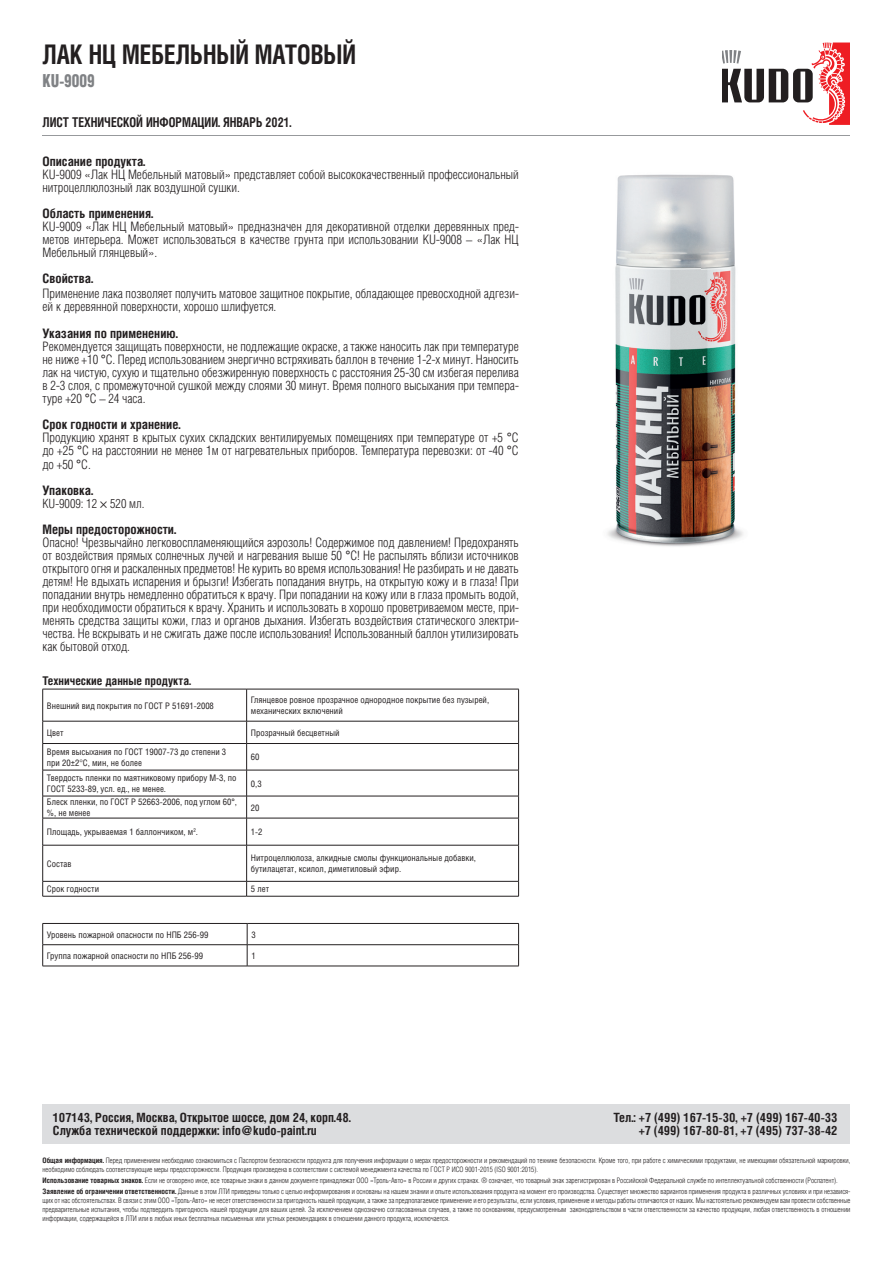
<style>
.page{position:relative;width:893px;height:1263px;background:#fff}
.page>*{position:absolute;margin:0;border:0;box-sizing:border-box;transform-origin:0 0}
.t1{font:700 27px "Helios Cond C";color:#231f20;scale:.9 1}
.t2{font:18px "Helios Cond Black C";color:#808285;scale:.85 1}
.t3{font:700 13.5px "Helios Cond C";color:#231f20;scale:.9 1}
.t4{font:13.05px/13px "Helios Cond Light C";color:#231f20;text-align:justify}
.t5{font:700 13.05px "Helios Cond C";color:#231f20}
.t6{font:700 12.75px/13.5px "Helios Cond C";color:#231f20}
.t7{font:12.75px "Helios Cond Light C";color:#231f20}
.t8{font:700 12px "Helios Cond C";color:#231f20}
.t9{font:9px/10.8px "Helios Cond C";color:#231f20}
.t10{font:7.5px/9px "Helios Cond Light C";color:#231f20}
.s1{font-family:"Helios Cond C"}
.s2{font-family:"Myriad Pro"}
.s3{font-family:"Helios Cond Light C"}
.s4{font-family:"Helios Cond C";font-weight:700}
</style>
<div class="page">
<hr style="left:43px;top:135px;width:807px;height:1px;background:#97999c">
<div style="left:43px;top:1105px;width:807px;height:39px;background:#dcdddf"></div>
<hr style="left:43px;top:923px;width:204px;height:1px;background:#231f20">
<hr style="left:247px;top:923px;width:272px;height:1px;background:#231f20">
<hr style="left:43px;top:944px;width:204px;height:1px;background:#231f20">
<svg style="left:42px;top:924px;width:1px;height:42px"></svg>
<hr style="left:247px;top:944px;width:272px;height:1px;background:#231f20">
<svg style="left:247px;top:924px;width:1px;height:42px"></svg>
<svg style="left:518px;top:924px;width:1px;height:42px"></svg>
<hr style="left:43px;top:966px;width:204px;height:1px;background:#231f20">
<hr style="left:247px;top:966px;width:272px;height:1px;background:#231f20">
<hr style="left:43px;top:689px;width:204px;height:1px;background:#231f20">
<hr style="left:42px;top:689px;width:1px;height:32px;background:#231f20">
<hr style="left:247px;top:689px;width:272px;height:1px;background:#231f20">
<hr style="left:246px;top:689px;width:1px;height:32px;background:#231f20">
<hr style="left:518px;top:689px;width:1px;height:32px;background:#231f20">
<hr style="left:43px;top:721px;width:204px;height:1px;background:#231f20">
<hr style="left:247px;top:721px;width:272px;height:1px;background:#231f20">
<hr style="left:43px;top:743px;width:204px;height:1px;background:#231f20">
<hr style="left:247px;top:743px;width:272px;height:1px;background:#231f20">
<hr style="left:43px;top:770px;width:204px;height:1px;background:#231f20">
<hr style="left:247px;top:770px;width:272px;height:1px;background:#231f20">
<hr style="left:43px;top:796px;width:204px;height:1px;background:#231f20">
<hr style="left:247px;top:796px;width:272px;height:1px;background:#231f20">
<hr style="left:43px;top:818px;width:204px;height:1px;background:#231f20">
<svg style="left:42px;top:721px;width:1px;height:124px"></svg>
<hr style="left:247px;top:818px;width:272px;height:1px;background:#231f20">
<svg style="left:246px;top:721px;width:1px;height:124px"></svg>
<svg style="left:518px;top:721px;width:1px;height:124px"></svg>
<hr style="left:43px;top:845px;width:204px;height:1px;background:#231f20">
<hr style="left:42px;top:845px;width:1px;height:36px;background:#231f20">
<hr style="left:247px;top:845px;width:272px;height:1px;background:#231f20">
<hr style="left:246px;top:845px;width:1px;height:36px;background:#231f20">
<hr style="left:518px;top:845px;width:1px;height:36px;background:#231f20">
<hr style="left:43px;top:881px;width:204px;height:1px;background:#231f20">
<svg style="left:42px;top:881px;width:1px;height:15px"></svg>
<hr style="left:247px;top:881px;width:272px;height:1px;background:#231f20">
<svg style="left:246px;top:881px;width:1px;height:15px"></svg>
<svg style="left:518px;top:881px;width:1px;height:15px"></svg>
<hr style="left:43px;top:896px;width:204px;height:1px;background:#231f20">
<hr style="left:247px;top:896px;width:272px;height:1px;background:#231f20">
<img style="left:607px;top:174px;width:136px;height:373px">
<svg style="left:722px;top:43px;width:128px;height:82px"></svg>
<h1 class="t1" style="left:43px;top:39px;width:350px">ЛАК НЦ МЕБЕЛЬНЫЙ МАТОВЫЙ</h1>
<h2 class="t2" style="left:43px;top:70px;width:63px">KU-9009</h2>
<p class="t3" style="left:43px;top:114px;width:278px">ЛИСТ ТЕХНИЧЕСКОЙ ИНФОРМАЦИИ. ЯНВАРЬ 2021.</p>
<p class="t5" style="left:43px;top:153px;width:104px">Описание продукта.</p>
<p class="t4" style="left:43px;top:168px;width:478px">KU-9009 «Лак НЦ Мебельный матовый» представляет собой высококачественный профессиональный нитроцеллюлозный лак воздушной сушки.</p>
<p class="t5" style="left:43px;top:206px;width:112px">Область применения.</p>
<p class="t4" style="left:43px;top:220px;width:478px">KU-9009 «Лак НЦ Мебельный матовый» предназначен для декоративной отделки деревянных пред&shy;метов интерьера. Может использоваться в качестве грунта при использовании KU-9008 – «Лак НЦ Мебельный глянцевый».</p>
<p class="t5" style="left:43px;top:271px;width:52px">Свойства.</p>
<p class="t4" style="left:43px;top:286px;width:478px">Применение лака позволяет получить матовое защитное покрытие, обладающее превосходной адгези&shy;ей к деревянной поверхности, хорошо шлифуется.</p>
<p class="t5" style="left:43px;top:326px;width:137px">Указания по применению.</p>
<p class="t4" style="left:43px;top:340px;width:478px">Рекомендуется защищать поверхности, не подлежащие окраске, а также наносить лак при температуре не ниже +10 <span class="s1">°</span>С. Перед использованием энергично встряхивать баллон в течение 1-2-х минут. Наносить лак на чистую, сухую и тщательно обезжиренную поверхность с расстояния 25-30 см избегая перелива в 2-3 слоя, с промежуточной сушкой между слоями 30 минут. Время полного высыхания при темпера&shy;туре +20 <span class="s1">°</span>С – 24 часа.</p>
<p class="t5" style="left:43px;top:417px;width:140px">Срок годности и хранение.</p>
<p class="t4" style="left:43px;top:431px;width:478px">Продукцию хранят в крытых сухих складских вентилируемых помещениях при температуре от +5 <span class="s1">°</span>С до +25 <span class="s1">°</span>С на расстоянии не менее 1м от нагревательных приборов. Температура перевозки: от -40 <span class="s1">°</span>С до +50 <span class="s1">°</span>С.</p>
<p class="t5" style="left:43px;top:482px;width:52px">Упаковка.</p>
<p class="t7" style="left:43px;top:496px;width:103px">KU-9009: 12 <span class="s2">×</span> 520 мл.</p>
<p class="t5" style="left:43px;top:521px;width:135px">Меры предосторожности.</p>
<p class="t4" style="left:43px;top:536px;width:478px">Опасно! Чрезвычайно легковоспламеняющийся аэрозоль! Содержимое под давлением! Предохранять от воздействия прямых солнечных лучей и нагревания выше 50 <span class="s1">°</span>С! Не распылять вблизи источников открытого огня и раскаленных предметов! Не курить во время использования! Не разбирать и не давать детям! Не вдыхать испарения и брызги! Избегать попадания внутрь, на открытую кожу и в глаза! При попадании внутрь немедленно обратиться к врачу. При попадании на кожу или в глаза промыть водой, при необходимости обратиться к врачу. Хранить и использовать в хорошо проветриваемом месте, при&shy;менять средства защиты кожи, глаз и органов дыхания. Избегать воздействия статического электри&shy;чества. Не вскрывать и не сжигать даже после использования! Использованный баллон утилизировать как бытовой отход.</p>
<p class="t8" style="left:43px;top:673px;width:150px">Технические данные продукта.</p>
<p class="t9" style="left:47px;top:700px;width:168px">Внешний вид покрытия по ГОСТ Р 51691-2008</p>
<p class="t9" style="left:251px;top:694px;width:240px">Глянцевое ровное прозрачное однородное покрытие без пузырей, механических включений</p>
<p class="t9" style="left:47px;top:727px;width:18px">Цвет</p>
<p class="t9" style="left:251px;top:727px;width:90px">Прозрачный бесцветный</p>
<p class="t9" style="left:47px;top:746px;width:181px">Время высыхания по ГОСТ 19007-73 до степени 3 при 20±2<span class="s3">°</span>С, мин, не более</p>
<p class="t9" style="left:251px;top:752px;width:10px">60</p>
<p class="t9" style="left:47px;top:772px;width:191px">Твердость пленки по маятниковому прибору М-3, по<br>ГОСТ 5233-89, усл. ед., не менее.</p>
<p class="t9" style="left:251px;top:778px;width:12px">0,3</p>
<p class="t9" style="left:47px;top:796px;width:192px">Блеск пленки, по ГОСТ Р 52663-2006, под углом 60°, %, не менее</p>
<p class="t9" style="left:251px;top:802px;width:10px">20</p>
<p class="t9" style="left:47px;top:826px;width:153px">Площадь, укрываемая 1 баллончиком, м<sup>2</sup>.</p>
<p class="t9" style="left:251px;top:826px;width:13px">1-2</p>
<p class="t9" style="left:47px;top:858px;width:26px">Состав</p>
<p class="t9" style="left:251px;top:853px;width:227px">Нитроцеллюлоза, алкидные смолы функциональные добавки, бутилацетат, ксилол, диметиловый эфир.</p>
<p class="t9" style="left:47px;top:883px;width:54px">Срок годности</p>
<p class="t9" style="left:251px;top:883px;width:20px">5 лет</p>
<p class="t9" style="left:47px;top:929px;width:163px">Уровень пожарной опасности по НПБ 256-99</p>
<p class="t9" style="left:251px;top:929px;width:6px">3</p>
<p class="t9" style="left:47px;top:950px;width:158px">Группа пожарной опасности по НПБ 256-99</p>
<p class="t9" style="left:251px;top:950px;width:6px">1</p>
<p class="t6" style="left:53px;top:1110px;width:299px">107143, Россия, Москва, Открытое шоссе, дом 24, корп.48.<br>Служба технической поддержки: info@kudo-paint.ru</p>
<p class="t6" style="left:613px;top:1110px;width:226px;text-align:right">Тел.: +7 (499) 167-15-30, +7 (499) 167-40-33 +7 (499) 167-80-81, +7 (495) 737-38-42</p>
<p class="t10" style="left:43px;top:1156px;width:809px"><span class="s4">Общая информация.</span> Перед применением необходимо ознакомиться с Паспортом безопасности продукта для получения информации о мерах предосторожности и рекомендаций по технике безопасности. Кроме того, при работе с химическими продуктами, не имеющими обязательной маркировки, необходимо соблюдать соответствующие меры предосторожности. Продукция произведена в соответствии с системой менеджмента качества по ГОСТ Р ИСО 9001-2015 (ISO 9001:2015).</p>
<p class="t10" style="left:43px;top:1175px;width:809px;line-height:11.1px"><span class="s4">Использование товарных знаков.</span> Если не оговорено иное, все товарные знаки в данном документе принадлежат ООО «Троль-Авто» в России и других странах. ® означает, что товарный знак зарегистрирован в Российской Федеральной службе по интеллектуальной собственности (Роспатент).<br><span class="s4">Заявление об ограничении ответственности.</span> Данные в этом ЛТИ приведены только с целью информирования и основаны на нашем знании и опыте использования продукта на момент его производства. Существует множество вариантов применения продукта в различных условиях и при независя-</p>
<p class="t10" style="left:43px;top:1196px;width:809px;text-align:justify">щих от нас обстоятельствах. В связи с этим ООО «Троль-Авто» не несет ответственности за пригодность нашей продукции, а также за предполагаемое применение и его результаты, если условия, применение и методы работы отличаются от наших. Мы настоятельно рекомендуем вам провести собственные предварительные испытания, чтобы подтвердить пригодность нашей продукции для ваших целей. За исключением однозначно согласованных случаев, а также по основаниям, предусмотренным законодательством в части ответственности за качество продукции, любая ответственность в отношении информации, содержащейся в ЛТИ или в любых иных бесплатных письменных или устных рекомендациях в отношении данного продукта, исключается.</p>
</div>
